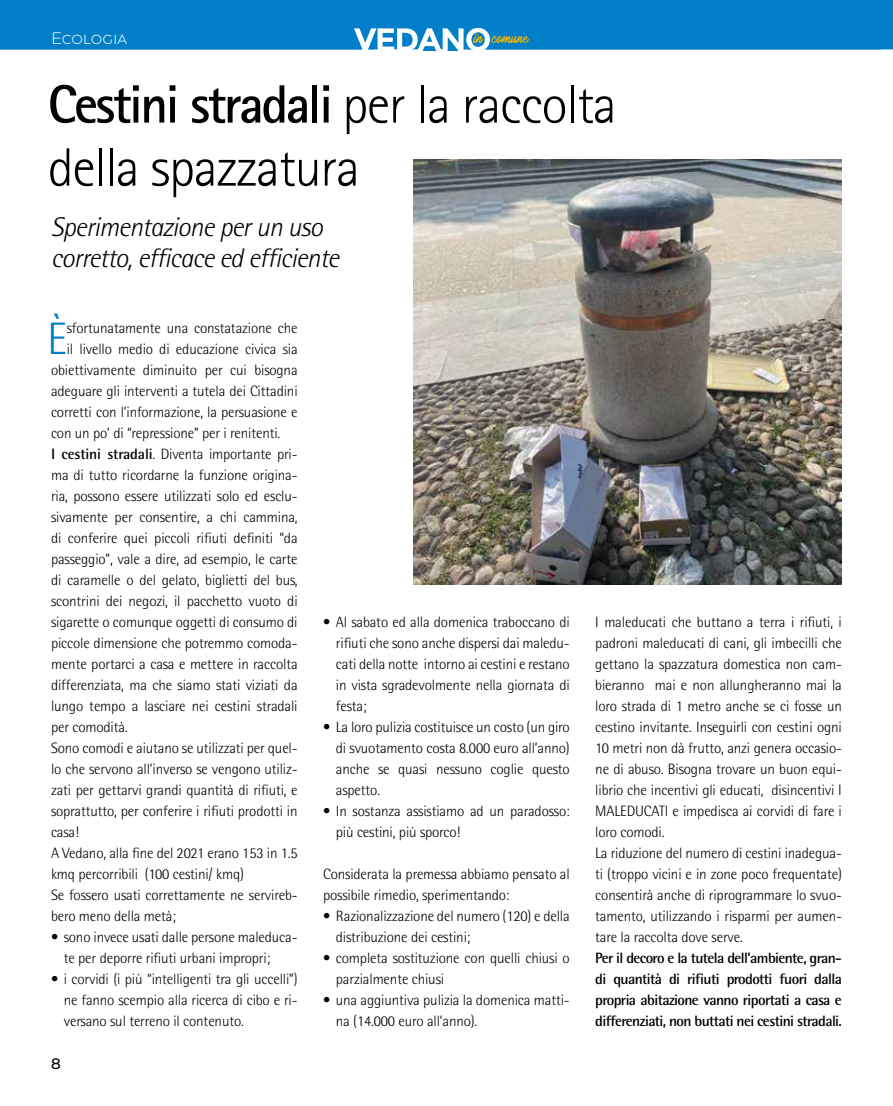
<style>
.page{position:relative;width:893px;height:1106px;background:#fff}
.page>*{position:absolute;margin:0;border:0;box-sizing:border-box;transform-origin:0 0}
.t1{font:300 54px/63px "Rotis Sans Serif Std";letter-spacing:-.025em;color:#000}
.t2{font:300 45.45px "Rotis Semi Sans Std";color:#007ec7}
.t3{font:italic 300 27px/31.5px "Rotis Semi Sans Std";letter-spacing:-.025em;color:#000}
.t4{font:300 16.5px "Montserrat";color:#fff}
.t5{font:300 15px/21px "Rotis Semi Sans Std";letter-spacing:-.01em;color:#000}
.t6{font:700 15px/21px "Rotis Semi Sans Std";letter-spacing:-.04em;color:#000;text-align:justify}
.t7{font:500 15px "Montserrat";color:#000}
.t8{font:12.75px "Mark My Words";color:#fab600}
.s1{font-weight:700}
</style>
<div class="page">
<div style="left:0;top:0;width:893px;height:50px;background:#007ec7"></div>
<svg style="left:0;top:28px;width:893px;height:23px"></svg>
<img style="left:414px;top:160px;width:428px;height:425px">
<p class="t4" style="left:51px;top:27px;width:78px">Ecologia</p>
<p class="t8" style="left:474px;top:31px;width:56px">in comune</p>
<h1 class="t1" style="left:48px;top:73px;width:570px"><span class="s1">Cestini stradali</span> per la raccolta della spazzatura</h1>
<h3 class="t3" style="left:51px;top:210px;width:289px">Sperimentazione per un uso corretto, efficace ed efficiente</h3>
<h2 class="t2" style="left:47px;top:312px;width:22px">È</h2>
<p class="t5" style="left:67px;top:317px;width:232px">sfortunatamente una constatazione che</p>
<p class="t5" style="left:67px;top:338px;width:232px">il livello medio di educazione civica sia</p>
<p class="t5" style="left:51px;top:359px;width:248px">obiettivamente diminuito per cui bisogna</p>
<p class="t5" style="left:51px;top:380px;width:248px">adeguare gli interventi a tutela dei Cittadini</p>
<p class="t5" style="left:51px;top:401px;width:248px">corretti con l’informazione, la persuasione e</p>
<p class="t5" style="left:51px;top:422px;width:231px">con un po’ di “repressione” per i renitenti.</p>
<p class="t5" style="left:51px;top:443px;width:248px"><span class="s1">I cestini stradali</span>. Diventa importante pri-</p>
<p class="t5" style="left:51px;top:464px;width:248px">ma di tutto ricordarne la funzione origina-</p>
<p class="t5" style="left:51px;top:485px;width:248px">ria, possono essere utilizzati solo ed esclu-</p>
<p class="t5" style="left:51px;top:506px;width:248px">sivamente per consentire, a chi cammina,</p>
<p class="t5" style="left:51px;top:527px;width:248px">di conferire quei piccoli rifiuti definiti “da</p>
<p class="t5" style="left:51px;top:548px;width:248px">passeggio”, vale a dire, ad esempio, le carte</p>
<p class="t5" style="left:51px;top:569px;width:248px">di caramelle o del gelato, biglietti del bus,</p>
<p class="t5" style="left:51px;top:590px;width:248px">scontrini dei negozi, il pacchetto vuoto di</p>
<p class="t5" style="left:51px;top:611px;width:248px">sigarette o comunque oggetti di consumo di</p>
<p class="t5" style="left:51px;top:632px;width:248px">piccole dimensione che potremmo comoda-</p>
<p class="t5" style="left:51px;top:653px;width:248px">mente portarci a casa e mettere in raccolta</p>
<p class="t5" style="left:51px;top:674px;width:248px">differenziata, ma che siamo stati viziati da</p>
<p class="t5" style="left:51px;top:695px;width:248px">lungo tempo a lasciare nei cestini stradali</p>
<p class="t5" style="left:51px;top:716px;width:78px">per comodità.</p>
<p class="t5" style="left:51px;top:737px;width:248px">Sono comodi e aiutano se utilizzati per quel-</p>
<p class="t5" style="left:51px;top:758px;width:248px">lo che servono all’inverso se vengono utiliz-</p>
<p class="t5" style="left:51px;top:779px;width:248px">zati per gettarvi grandi quantità di rifiuti, e</p>
<p class="t5" style="left:51px;top:800px;width:248px">soprattutto, per conferire i rifiuti prodotti in</p>
<p class="t5" style="left:51px;top:821px;width:30px">casa!</p>
<p class="t5" style="left:51px;top:842px;width:248px">A Vedano, alla fine del 2021 erano 153 in 1.5</p>
<p class="t5" style="left:51px;top:863px;width:194px">kmq percorribili (100 cestini/ kmq)</p>
<p class="t5" style="left:51px;top:884px;width:248px">Se fossero usati correttamente ne servireb-</p>
<p class="t5" style="left:51px;top:905px;width:127px">bero meno della metà;</p>
<p class="t5" style="left:64px;top:926px;width:235px;text-indent:-13px">• sono invece usati dalle persone maleduca&shy;te per deporre rifiuti urbani impropri;</p>
<p class="t5" style="left:64px;top:968px;width:235px;text-align:justify;text-indent:-13px">• i corvidi (i più “intelligenti tra gli uccelli”) ne fanno scempio alla ricerca di cibo e ri&shy;versano sul terreno il contenuto.</p>
<p class="t7" style="left:51px;top:1053px;width:11px">8</p>
<p class="t5" style="left:336px;top:611px;width:235px;text-align:justify;text-indent:-13px">• Al sabato ed alla domenica traboccano di rifiuti che sono anche dispersi dai maledu&shy;cati della notte intorno ai cestini e restano in vista sgradevolmente nella giornata di festa;</p>
<p class="t5" style="left:336px;top:716px;width:235px;text-align:justify;text-indent:-13px">• La loro pulizia costituisce un costo (un giro di svuotamento costa 8.000 euro all’anno) anche se quasi nessuno coglie questo aspetto.</p>
<p class="t5" style="left:336px;top:800px;width:235px;text-indent:-13px">• In sostanza assistiamo ad un paradosso: più cestini, più sporco!</p>
<p class="t5" style="left:323px;top:863px;width:248px">Considerata la premessa abbiamo pensato al possibile rimedio, sperimentando:</p>
<p class="t5" style="left:336px;top:905px;width:235px;text-indent:-13px">• Razionalizzazione del numero (120) e della distribuzione dei cestini;</p>
<p class="t5" style="left:336px;top:947px;width:235px;text-indent:-13px">• completa sostituzione con quelli chiusi o parzialmente chiusi</p>
<p class="t5" style="left:336px;top:989px;width:235px;text-indent:-13px">• una aggiuntiva pulizia la domenica matti&shy;na (14.000 euro all’anno).</p>
<p class="t5" style="left:595px;top:611px;width:248px">I maleducati che buttano a terra i rifiuti, i padroni maleducati di cani, gli imbecilli che gettano la spazzatura domestica non cam&shy;bieranno mai e non allungheranno mai la loro strada di 1 metro anche se ci fosse un cestino invitante. Inseguirli con cestini ogni 10 metri non dà frutto, anzi genera occasio&shy;ne di abuso. Bisogna trovare un buon equi&shy;librio che incentivi gli educati, disincentivi I MALEDUCATI e impedisca ai corvidi di fare i loro comodi.<br>La riduzione del numero di cestini inadegua&shy;ti (troppo vicini e in zone poco frequentate) consentirà anche di riprogrammare lo svuo&shy;tamento, utilizzando i risparmi per aumen&shy;tare la raccolta dove serve.</p>
<p class="t6" style="left:595px;top:947px;width:248px">Per il decoro e la tutela dell’ambiente, gran&shy;di quantità di rifiuti prodotti fuori dalla propria abitazione vanno riportati a casa e differenziati, non buttati nei cestini stradali.</p>
</div>
